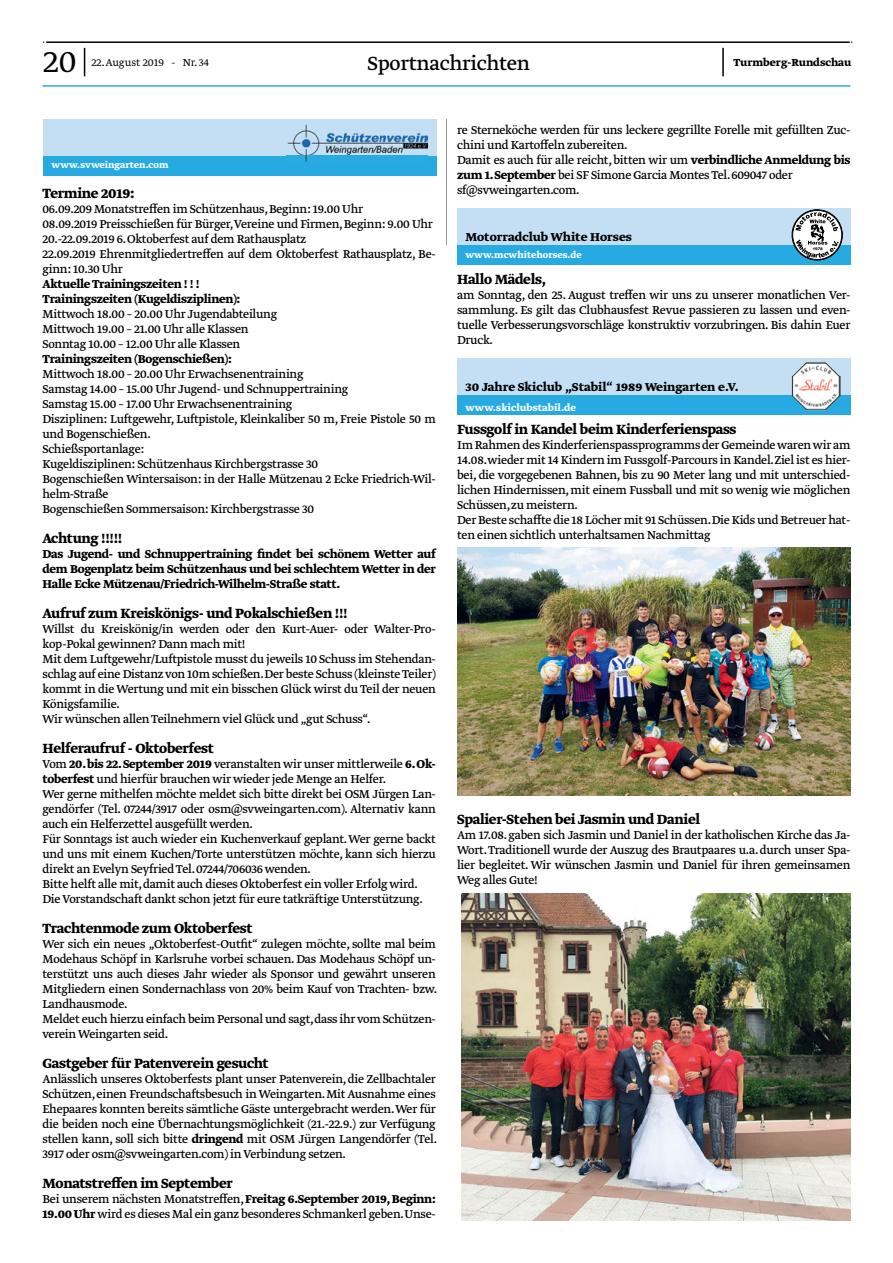
<style>
.page{position:relative;width:893px;height:1263px;background:#fff}
.page>*{position:absolute;margin:0;border:0;box-sizing:border-box;transform-origin:0 0}
.t1{font:300 36px "Greta Text Std";color:#000}
.t2{font:22.5px "Greta Text Std";letter-spacing:-.015em;color:#000}
.t3{font:700 15.75px "Greta Text Std";letter-spacing:-.02em;color:#000}
.t4{font:13.5px/15px "Greta Text Std";letter-spacing:-.02em;color:#000}
.t5{font:700 13.5px/15px "Greta Text Std";letter-spacing:-.02em;color:#000}
.t6{font:700 13.5px "Greta Text Std";color:#000}
.t7{font:300 12px "Greta Text Std";color:#000}
.t8{font:700 12px "Greta Text Std";color:#000}
.t9{font:700 11.25px "Greta Text Std";color:#fff}
.t10{font:700 10.5px "Greta Text Std";color:#fff}
.s1{font-weight:700}
</style>
<div class="page">
<hr style="left:43px;top:85px;width:807px;height:2px;background:#27aae1">
<hr style="left:46px;top:41px;width:804px;height:2px;background:#000">
<svg style="left:84px;top:48px;width:1px;height:28px"></svg>
<hr style="left:722px;top:48px;width:2px;height:28px;background:#000">
<hr style="left:446px;top:119px;width:1px;height:126px;background:#939598">
<div style="left:457px;top:208px;width:393px;height:57px;background:#c4dff4"></div>
<div style="left:457px;top:245px;width:393px;height:20px;background:#27aae1"></div>
<div style="left:793px;top:210px;width:49px;height:50px;border:1px solid #000;border-radius:50%"></div>
<svg style="left:795px;top:212px;width:44px;height:46px;background:#aab1b4"></svg>
<div style="left:457px;top:358px;width:393px;height:57px;background:#c4dff4"></div>
<div style="left:457px;top:395px;width:393px;height:20px;background:#27aae1"></div>
<img style="left:791px;top:362px;width:50px;height:49px">
<div style="left:43px;top:119px;width:394px;height:57px;background:#c4dff4"></div>
<div style="left:43px;top:156px;width:394px;height:20px;background:#27aae1"></div>
<img style="left:287px;top:124px;width:140px;height:38px">
<img style="left:457px;top:547px;width:394px;height:248px">
<img style="left:461px;top:893px;width:390px;height:327px">
<h1 class="t1" style="left:43px;top:41px;width:34px">20</h1>
<p class="t7" style="left:91px;top:55px;width:119px">22. August 2019 - Nr. 34</p>
<h2 class="t2" style="left:368px;top:50px;width:164px">Sportnachrichten</h2>
<p class="t8" style="left:733px;top:56px;width:119px">Turmberg-Rundschau</p>
<p class="t10" style="left:52px;top:159px;width:118px">www.svweingarten.com</p>
<p class="t3" style="left:43px;top:184px;width:93px">Termine 2019:</p>
<p class="t4" style="left:43px;top:202px;width:395px">06.09.209 Monatstreffen im Schützenhaus, Beginn: 19.00 Uhr<br>08.09.2019 Preisschießen für Bürger,Vereine und Firmen, Beginn: 9.00 Uhr 20.-22.09.2019 6. Oktoberfest auf dem Rathausplatz<br>22.09.2019 Ehrenmitgliedertreffen auf dem Oktoberfest Rathausplatz, Be&shy;ginn: 10.30 Uhr</p>
<p class="t5" style="left:43px;top:277px;width:199px">Aktuelle Trainingszeiten ! ! !<br>Trainingszeiten (Kugeldisziplinen):</p>
<p class="t4" style="left:43px;top:307px;width:236px">Mittwoch 18.00 – 20.00 Uhr Jugendabteilung<br>Mittwoch 19.00 – 21.00 Uhr alle Klassen<br>Sonntag 10.00 – 12.00 Uhr alle Klassen</p>
<p class="t5" style="left:43px;top:352px;width:191px">Trainingszeiten (Bogenschießen):</p>
<p class="t4" style="left:43px;top:367px;width:395px">Mittwoch 18.00 – 20.00 Uhr Erwachsenentraining<br>Samstag 14.00 – 15.00 Uhr Jugend- und Schnuppertraining<br>Samstag 15.00 – 17.00 Uhr Erwachsenentraining<br>Disziplinen: Luftgewehr, Luftpistole, Kleinkaliber 50 m, Freie Pistole 50 m und Bogenschießen.<br>Schießsportanlage:<br>Kugeldisziplinen: Schützenhaus Kirchbergstrasse 30<br>Bogenschießen Wintersaison: in der Halle Mützenau 2 Ecke Friedrich-Wil&shy;helm-Straße<br>Bogenschießen Sommersaison: Kirchbergstrasse 30</p>
<p class="t3" style="left:43px;top:529px;width:81px">Achtung !!!!!</p>
<p class="t5" style="left:43px;top:547px;width:395px;text-align:justify">Das Jugend- und Schnuppertraining findet bei schönem Wetter auf dem Bogenplatz beim Schützenhaus und bei schlechtem Wetter in der Halle Ecke Mützenau/Friedrich-Wilhelm-Straße statt.</p>
<p class="t3" style="left:43px;top:604px;width:307px">Aufruf zum Kreiskönigs- und Pokalschießen !!!</p>
<p class="t4" style="left:43px;top:622px;width:395px">Willst du Kreiskönig/in werden oder den Kurt-Auer- oder Walter-Pro&shy;kop-Pokal gewinnen? Dann mach mit!<br>Mit dem Luftgewehr/Luftpistole musst du jeweils 10 Schuss im Stehendan&shy;schlag auf eine Distanz von 10m schießen.Der beste Schuss (kleinste Teiler) kommt in die Wertung und mit ein bisschen Glück wirst du Teil der neuen Königsfamilie.<br>Wir wünschen allen Teilnehmern viel Glück und „gut Schuss“.</p>
<p class="t3" style="left:43px;top:739px;width:173px">Helferaufruf - Oktoberfest</p>
<p class="t4" style="left:43px;top:757px;width:395px">Vom <span class="s1">20. bis 22. September 2019</span> veranstalten wir unser mittlerweile <span class="s1">6. Ok&shy;toberfest</span> und hierfür brauchen wir wieder jede Menge an Helfer.<br>Wer gerne mithelfen möchte meldet sich bitte direkt bei OSM Jürgen Lan&shy;gendörfer (Tel. 07244/3917 oder osm@svweingarten.com). Alternativ kann auch ein Helferzettel ausgefüllt werden.<br>Für Sonntags ist auch wieder ein Kuchenverkauf geplant. Wer gerne backt und uns mit einem Kuchen/Torte unterstützen möchte, kann sich hierzu direkt an Evelyn Seyfried Tel. 07244/706036 wenden.<br>Bitte helft alle mit, damit auch dieses Oktoberfest ein voller Erfolg wird.<br>Die Vorstandschaft dankt schon jetzt für eure tatkräftige Unterstützung.</p>
<p class="t3" style="left:43px;top:919px;width:212px">Trachtenmode zum Oktoberfest</p>
<p class="t4" style="left:43px;top:937px;width:396px">Wer sich ein neues „Oktoberfest-Outfit“ zulegen möchte, sollte mal beim Modehaus Schöpf in Karlsruhe vorbei schauen. Das Modehaus Schöpf un&shy;terstützt uns auch dieses Jahr wieder als Sponsor und gewährt unseren Mitgliedern einen Sondernachlass von 20% beim Kauf von Trachten- bzw.<br>Landhausmode.<br>Meldet euch hierzu einfach beim Personal und sagt,dass ihr vom Schützen&shy;verein Weingarten seid.</p>
<p class="t3" style="left:43px;top:1054px;width:228px">Gastgeber für Patenverein gesucht</p>
<p class="t4" style="left:43px;top:1072px;width:396px;text-align:justify">Anlässlich unseres Oktoberfests plant unser Patenverein, die Zellbachtaler Schützen, einen Freundschaftsbesuch in Weingarten. Mit Ausnahme eines Ehepaares konnten bereits sämtliche Gäste untergebracht werden. Wer für die beiden noch eine Übernachtungsmöglichkeit (21.-22.9.) zur Verfügung stellen kann, soll sich bitte <span class="s1">dringend</span> mit OSM Jürgen Langendörfer (Tel.<br>3917 oder osm@svweingarten.com) in Verbindung setzen.</p>
<p class="t3" style="left:43px;top:1174px;width:192px">Monatstreffen im September</p>
<p class="t4" style="left:43px;top:1192px;width:395px">Bei unserem nächsten Monatstreffen, <span class="s1">Freitag 6.September 2019, Beginn:<br>19.00 Uhr</span> wird es dieses Mal ein ganz besonderes Schmankerl geben.Unse-</p>
<p class="t4" style="left:457px;top:123px;width:395px">re Sterneköche werden für uns leckere gegrillte Forelle mit gefüllten Zuc&shy;chini und Kartoffeln zubereiten.<br>Damit es auch für alle reicht, bitten wir um <span class="s1">verbindliche Anmeldung bis zum 1. September</span> bei SF Simone Garcia Montes Tel. 609047 oder sf@svweingarten.com.</p>
<p class="t6" style="left:465px;top:229px;width:168px">Motorradclub White Horses</p>
<p class="t10" style="left:465px;top:248px;width:118px">www.mcwhitehorses.de</p>
<p class="t3" style="left:457px;top:270px;width:91px">Hallo Mädels,</p>
<p class="t4" style="left:457px;top:288px;width:395px;text-align:justify">am Sonntag, den 25. August treffen wir uns zu unserer monatlichen Ver&shy;sammlung. Es gilt das Clubhausfest Revue passieren zu lassen und even&shy;tuelle Verbesserungsvorschläge konstruktiv vorzubringen. Bis dahin Euer Druck.</p>
<p class="t6" style="left:465px;top:379px;width:275px">30 Jahre Skiclub „Stabil“ 1989 Weingarten e.V.</p>
<p class="t9" style="left:465px;top:401px;width:112px">www.skiclubstabil.de</p>
<p class="t3" style="left:457px;top:420px;width:281px">Fussgolf in Kandel beim Kinderferienspass</p>
<p class="t4" style="left:457px;top:438px;width:395px">Im Rahmen des Kinderferienspassprogramms der Gemeinde waren wir am 14.08.wieder mit 14 Kindern im Fussgolf-Parcours in Kandel.Ziel ist es hier&shy;bei, die vorgegebenen Bahnen, bis zu 90 Meter lang und mit unterschied&shy;lichen Hindernissen, mit einem Fussball und mit so wenig wie möglichen Schüssen, zu meistern.<br>Der Beste schaffte die 18 Löcher mit 91 Schüssen.Die Kids und Betreuer hat&shy;ten einen sichtlich unterhaltsamen Nachmittag</p>
<p class="t3" style="left:457px;top:810px;width:244px">Spalier-Stehen bei Jasmin und Daniel</p>
<p class="t4" style="left:457px;top:828px;width:395px;text-align:justify">Am 17.08. gaben sich Jasmin und Daniel in der katholischen Kirche das Ja-Wort. Traditionell wurde der Auszug des Brautpaares u.a. durch unser Spa&shy;lier begleitet. Wir wünschen Jasmin und Daniel für ihren gemeinsamen Weg alles Gute!</p>
</div>
